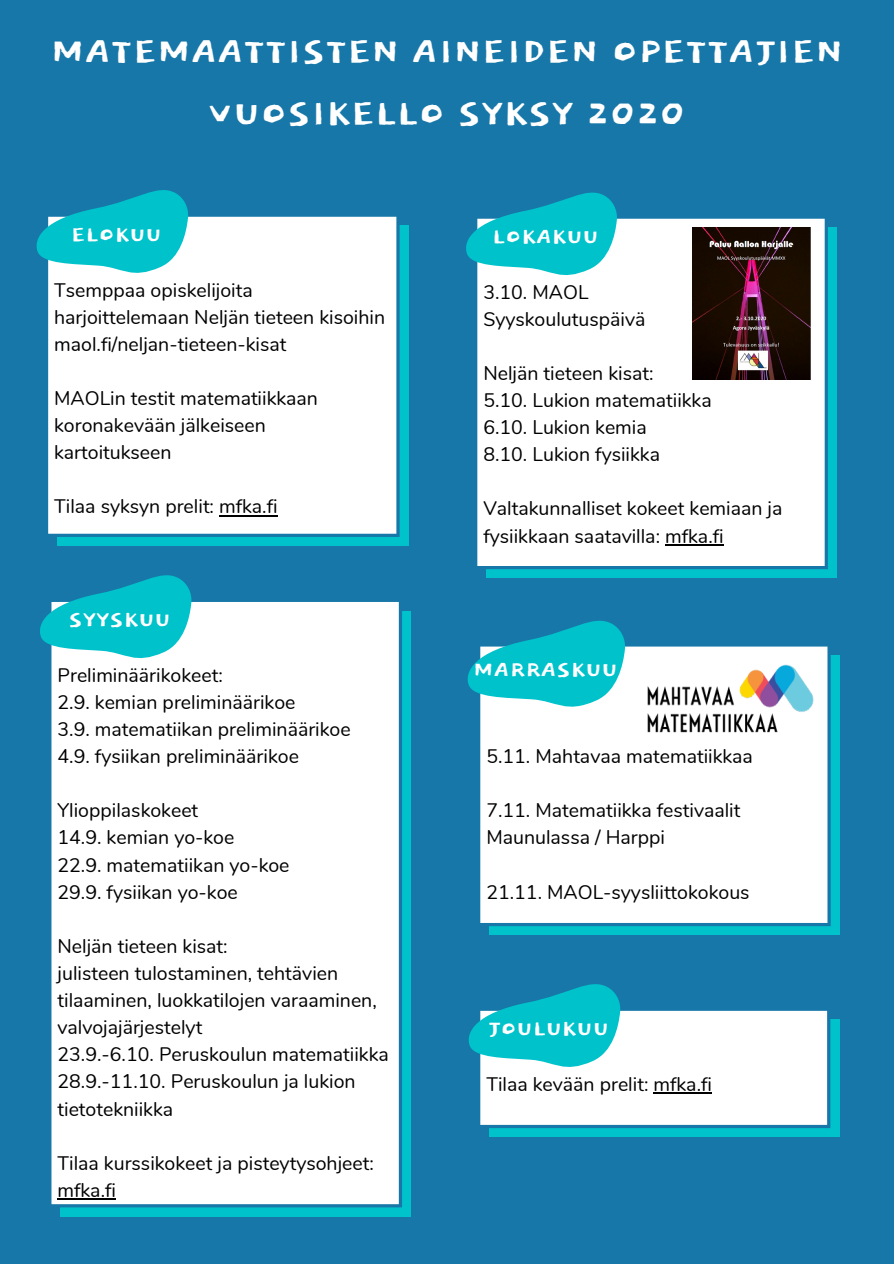
<style>
.page{position:relative;width:894px;height:1264px;background:#fff}
.page>*{position:absolute;margin:0;border:0;box-sizing:border-box;transform-origin:0 0}
.t1{font:45px/62.1px "Dokdo";color:#fff;text-align:center}
.t2{font:27px "Dokdo";color:#fff}
.t3{font:19.5px/27.2px "Nunito";color:#000}
</style>
<div class="page">
<div style="left:0;top:0;width:893px;height:1263px;background:#1777a8"></div>
<div style="left:57px;top:226px;width:351px;height:320px;background:#00c2cb"></div>
<div style="left:48px;top:216px;width:351px;height:321px;background:#fff"></div>
<hr style="left:219px;top:515px;width:59px;height:1px;background:#000">
<svg style="left:36px;top:190px;width:176px;height:139px"></svg>
<div style="left:60px;top:611px;width:351px;height:605px;background:#00c2cb"></div>
<div style="left:51px;top:602px;width:351px;height:605px;background:#fff"></div>
<hr style="left:57px;top:1198px;width:59px;height:1px;background:#000">
<svg style="left:40px;top:525px;width:176px;height:189px"></svg>
<div style="left:486px;top:228px;width:350px;height:350px;background:#00c2cb"></div>
<div style="left:477px;top:218px;width:350px;height:351px;background:#fff"></div>
<img style="left:692px;top:228px;width:118px;height:152px">
<hr style="left:665px;top:544px;width:58px;height:1px;background:#000">
<svg style="left:466px;top:192px;width:175px;height:139px"></svg>
<div style="left:489px;top:655px;width:350px;height:280px;background:#00c2cb"></div>
<div style="left:480px;top:646px;width:350px;height:280px;background:#fff"></div>
<img style="left:650px;top:662px;width:165px;height:71px">
<svg style="left:467px;top:569px;width:183px;height:196px"></svg>
<div style="left:489px;top:1019px;width:350px;height:118px;background:#00c2cb"></div>
<svg style="left:468px;top:984px;width:362px;height:144px"></svg>
<h1 class="t1" style="left:50px;top:22px;width:794px">MATEMAATTISTEN AINEIDEN OPETTAJIEN<br>VUOSIKELLO SYKSY 2020</h1>
<h2 class="t2" style="left:71px;top:222px;width:92px">ELOKUU</h2>
<p class="t3" style="left:54px;top:276px;width:332px">Tsemppaa opiskelijoita harjoittelemaan Neljän tieteen kisoihin maol.fi/neljan-tieteen-kisat</p>
<p class="t3" style="left:54px;top:385px;width:265px">MAOLin testit matematiikkaan koronakevään jälkeiseen kartoitukseen</p>
<p class="t3" style="left:54px;top:493px;width:225px">Tilaa syksyn prelit: mfka.fi</p>
<h2 class="t2" style="left:69px;top:607px;width:104px">SYYSKUU</h2>
<p class="t3" style="left:57px;top:661px;width:294px">Preliminäärikokeet:<br>2.9. kemian preliminäärikoe<br>3.9. matematiikan preliminäärikoe<br>4.9. fysiikan preliminäärikoe</p>
<p class="t3" style="left:57px;top:797px;width:233px">Ylioppilaskokeet<br>14.9. kemian yo-koe<br>22.9. matematiikan yo-koe<br>29.9. fysiikan yo-koe</p>
<p class="t3" style="left:57px;top:932px;width:333px">Neljän tieteen kisat:<br>julisteen tulostaminen, tehtävien tilaaminen, luokkatilojen varaaminen, valvojajärjestelyt<br>23.9.-6.10. Peruskoulun matematiikka<br>28.9.-11.10. Peruskoulun ja lukion tietotekniikka</p>
<p class="t3" style="left:57px;top:1149px;width:318px">Tilaa kurssikokeet ja pisteytysohjeet: mfka.fi</p>
<h2 class="t2" style="left:492px;top:224px;width:108px">LOKAKUU</h2>
<p class="t3" style="left:483px;top:278px;width:164px">3.10. MAOL<br>Syyskoulutuspäivä</p>
<p class="t3" style="left:483px;top:360px;width:230px">Neljän tieteen kisat:<br>5.10. Lukion matematiikka<br>6.10. Lukion kemia<br>8.10. Lukion fysiikka</p>
<p class="t3" style="left:483px;top:495px;width:300px">Valtakunnalliset kokeet kemiaan ja fysiikkaan saatavilla: mfka.fi</p>
<h2 class="t2" style="left:473px;top:657px;width:146px">MARRASKUU</h2>
<p class="t3" style="left:486px;top:743px;width:268px">5.11. Mahtavaa matematiikkaa</p>
<p class="t3" style="left:486px;top:797px;width:255px">7.11. Matematiikka festivaalit<br>Maunulassa / Harppi</p>
<p class="t3" style="left:486px;top:878px;width:265px">21.11. MAOL-syysliittokokous</p>
<h2 class="t2" style="left:488px;top:1016px;width:122px">JOULUKUU</h2>
<p class="t3" style="left:486px;top:1070px;width:227px">Tilaa kevään prelit: mfka.fi</p>
</div>
